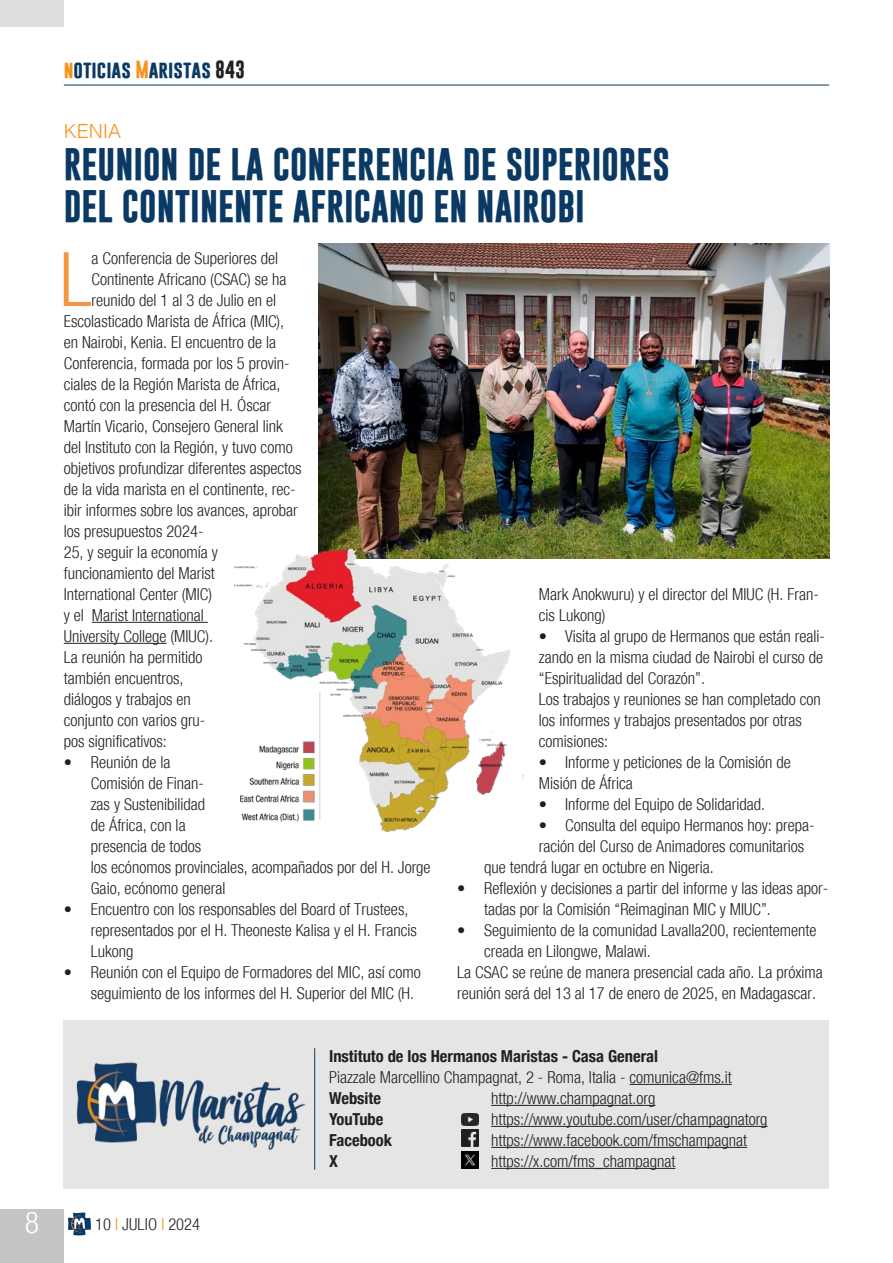
<style>
.page{position:relative;width:893px;height:1263px;background:#fff}
.page>*{position:absolute;margin:0;border:0;box-sizing:border-box;transform-origin:0 0}
.Testo_normal{font:300 condensed 75.3px "Helvetica Neue";color:#f79641}
.Titolo{font:700 33px "Gobold";color:#0a3963}
.t1{font:300 condensed 30px "Helvetica Neue";color:#fff}
.Titolo-2{font:300 19.5px "Helvetica";color:#f7931d}
.t2{font:700 18px "Gobold";color:#0a3963}
.Testo_normal-2{font:300 condensed 16.5px/21px "Helvetica Neue";color:#231f20}
.t3{font:700 condensed 16.5px "Helvetica Neue";color:#231f20}
.s1{color:#f7931d}
.s2{color:#231f20}
</style>
<div class="page">
<hr style="left:64px;top:85px;width:765px;height:1px;background:#0a3963">
<svg style="left:68px;top:1212px;width:23px;height:23px"></svg>
<div style="left:0;top:1209px;width:64px;height:54px;background:#c4c5c4"></div>
<div style="left:0;top:0;width:64px;height:27px;background:#dddede"></div>
<div style="left:64px;top:1020px;width:765px;height:168px;background:#e4e5e4"></div>
<hr style="left:629px;top:1084px;width:103px;height:1px;background:#231f20">
<hr style="left:314px;top:1048px;width:1px;height:122px;background:#0a3963">
<img style="left:76px;top:1062px;width:230px;height:89px">
<hr style="left:491px;top:1105px;width:164px;height:1px;background:#231f20">
<hr style="left:491px;top:1126px;width:277px;height:1px;background:#231f20">
<hr style="left:491px;top:1147px;width:256px;height:1px;background:#231f20">
<hr style="left:491px;top:1168px;width:184px;height:1px;background:#231f20">
<img style="left:461px;top:1129px;width:17px;height:17px">
<img style="left:461px;top:1152px;width:17px;height:17px">
<img style="left:461px;top:1113px;width:17px;height:12px">
<hr style="left:92px;top:622px;width:116px;height:1px;background:#231f20">
<hr style="left:64px;top:643px;width:103px;height:1px;background:#231f20">
<img style="left:319px;top:243px;width:510px;height:315px">
<img style="left:235px;top:543px;width:289px;height:288px">
<h3 class="t1" style="left:25px;top:1205px;width:16px">8</h3>
<p class="t2" style="left:64px;top:57px;width:183px"><span class="s1">n</span>oticias <span class="s1">M</span>aristas <span class="s2">843</span></p>
<p class="Titolo-2" style="left:64px;top:114px;width:59px">KENIA</p>
<p class="Titolo" style="left:64px;top:143px;width:608px">REUNION DE LA CONFERENCIA DE SUPERIORES</p>
<p class="Titolo" style="left:64px;top:185px;width:522px">DEL CONTINENTE AFRICANO EN NAIROBI</p>
<p class="Testo_normal" style="left:60px;top:236px;width:34px">L</p>
<p class="Testo_normal-2" style="left:92px;top:248px;width:188px">a Conferencia de Superiores del</p>
<p class="Testo_normal-2" style="left:92px;top:269px;width:196px">Continente Africano (CSAC) se ha</p>
<p class="Testo_normal-2" style="left:92px;top:290px;width:186px">reunido del 1 al 3 de Julio en el</p>
<p class="Testo_normal-2" style="left:64px;top:311px;width:222px">Escolasticado Marista de África (MIC),</p>
<p class="Testo_normal-2" style="left:64px;top:332px;width:214px">en Nairobi, Kenia. El encuentro de la</p>
<p class="Testo_normal-2" style="left:64px;top:353px;width:227px">Conferencia, formada por los 5 provin-</p>
<p class="Testo_normal-2" style="left:64px;top:374px;width:218px">ciales de la Región Marista de África,</p>
<p class="Testo_normal-2" style="left:64px;top:395px;width:209px">contó con la presencia del H. Óscar</p>
<p class="Testo_normal-2" style="left:64px;top:416px;width:221px">Martín Vicario, Consejero General link</p>
<p class="Testo_normal-2" style="left:64px;top:437px;width:230px">del Instituto con la Región, y tuvo como</p>
<p class="Testo_normal-2" style="left:64px;top:458px;width:239px">objetivos profundizar diferentes aspectos</p>
<p class="Testo_normal-2" style="left:64px;top:479px;width:234px">de la vida marista en el continente, rec-</p>
<p class="Testo_normal-2" style="left:64px;top:500px;width:235px">ibir informes sobre los avances, aprobar</p>
<p class="Testo_normal-2" style="left:64px;top:521px;width:141px">los presupuestos 2024-</p>
<p class="Testo_normal-2" style="left:64px;top:542px;width:156px">25, y seguir la economía y</p>
<p class="Testo_normal-2" style="left:64px;top:563px;width:153px">funcionamiento del Marist</p>
<p class="Testo_normal-2" style="left:64px;top:584px;width:150px">International Center (MIC)</p>
<p class="Testo_normal-2" style="left:64px;top:605px;width:142px">y el Marist International</p>
<p class="Testo_normal-2" style="left:64px;top:626px;width:151px">University College (MIUC).</p>
<p class="Testo_normal-2" style="left:64px;top:647px;width:143px">La reunión ha permitido también encuentros, diálogos y trabajos en conjunto con varios gru&shy;pos significativos:</p>
<p class="Testo_normal-2" style="left:91px;top:752px;width:341px;text-indent:-27px">• Reunión de la<br>Comisión de Finan-<br>zas y Sustenibilidad<br>de África, con la<br>presencia de todos<br>los ecónomos provinciales, acompañados por del H. Jorge<br>Gaio, ecónomo general</p>
<p class="Testo_normal-2" style="left:91px;top:899px;width:328px;text-indent:-27px">• Encuentro con los responsables del Board of Trustees, representados por el H. Theoneste Kalisa y el H. Francis<br>Lukong</p>
<p class="Testo_normal-2" style="left:91px;top:962px;width:332px;text-indent:-27px">• Reunión con el Equipo de Formadores del MIC, así como seguimiento de los informes del H. Superior del MIC (H.</p>
<p class="Testo_normal-2" style="left:539px;top:584px;width:281px">Mark Anokwuru) y el director del MIUC (H. Fran&shy;cis Lukong)</p>
<p class="Testo_normal-2" style="left:539px;top:626px;width:288px;text-align:justify">• Visita al grupo de Hermanos que están reali&shy;zando en la misma ciudad de Nairobi el curso de “Espiritualidad del Corazón”.</p>
<p class="Testo_normal-2" style="left:539px;top:689px;width:283px">Los trabajos y reuniones se han completado con los informes y trabajos presentados por otras comisiones:</p>
<p class="Testo_normal-2" style="left:539px;top:752px;width:253px">• Informe y peticiones de la Comisión de<br>Misión de África</p>
<p class="Testo_normal-2" style="left:539px;top:794px;width:228px">• Informe del Equipo de Solidaridad.</p>
<p class="Testo_normal-2" style="left:539px;top:815px;width:277px">• Consulta del equipo Hermanos hoy: prepa-</p>
<p class="Testo_normal-2" style="left:539px;top:836px;width:267px">ración del Curso de Animadores comunitarios</p>
<p class="Testo_normal-2" style="left:484px;top:857px;width:231px">que tendrá lugar en octubre en Nigeria.</p>
<p class="Testo_normal-2" style="left:484px;top:878px;width:346px;text-indent:-27px">• Reflexión y decisiones a partir del informe y las ideas apor&shy;tadas por la Comisión “Reimaginan MIC y MIUC”.</p>
<p class="Testo_normal-2" style="left:484px;top:920px;width:334px;text-indent:-27px">• Seguimiento de la comunidad Lavalla200, recientemente creada en Lilongwe, Malawi.</p>
<p class="Testo_normal-2" style="left:457px;top:962px;width:367px">La CSAC se reúne de manera presencial cada año. La próxima reunión será del 13 al 17 de enero de 2025, en Madagascar.</p>
<p class="Testo_normal-2" style="left:95px;top:1214px;width:106px">10 <span class="s1">I</span> JULIO <span class="s1">I</span> 2024</p>
<p class="t3" style="left:329px;top:1042px;width:331px">Instituto de los Hermanos Maristas - Casa General</p>
<p class="Testo_normal-2" style="left:329px;top:1067px;width:404px">Piazzale Marcellino Champagnat, 2 - Roma, Italia - comunica@fms.it</p>
<p class="t3" style="left:329px;top:1084px;width:53px">Website</p>
<p class="Testo_normal-2" style="left:491px;top:1088px;width:166px">http://www.champagnat.org</p>
<p class="t3" style="left:329px;top:1105px;width:56px">YouTube</p>
<p class="Testo_normal-2" style="left:491px;top:1109px;width:278px">https://www.youtube.com/user/champagnatorg</p>
<p class="t3" style="left:329px;top:1126px;width:64px">Facebook</p>
<p class="Testo_normal-2" style="left:491px;top:1130px;width:257px">https://www.facebook.com/fmschampagnat</p>
<p class="t3" style="left:329px;top:1147px;width:10px">X</p>
<p class="Testo_normal-2" style="left:491px;top:1151px;width:186px">https://x.com/fms_champagnat</p>
</div>
